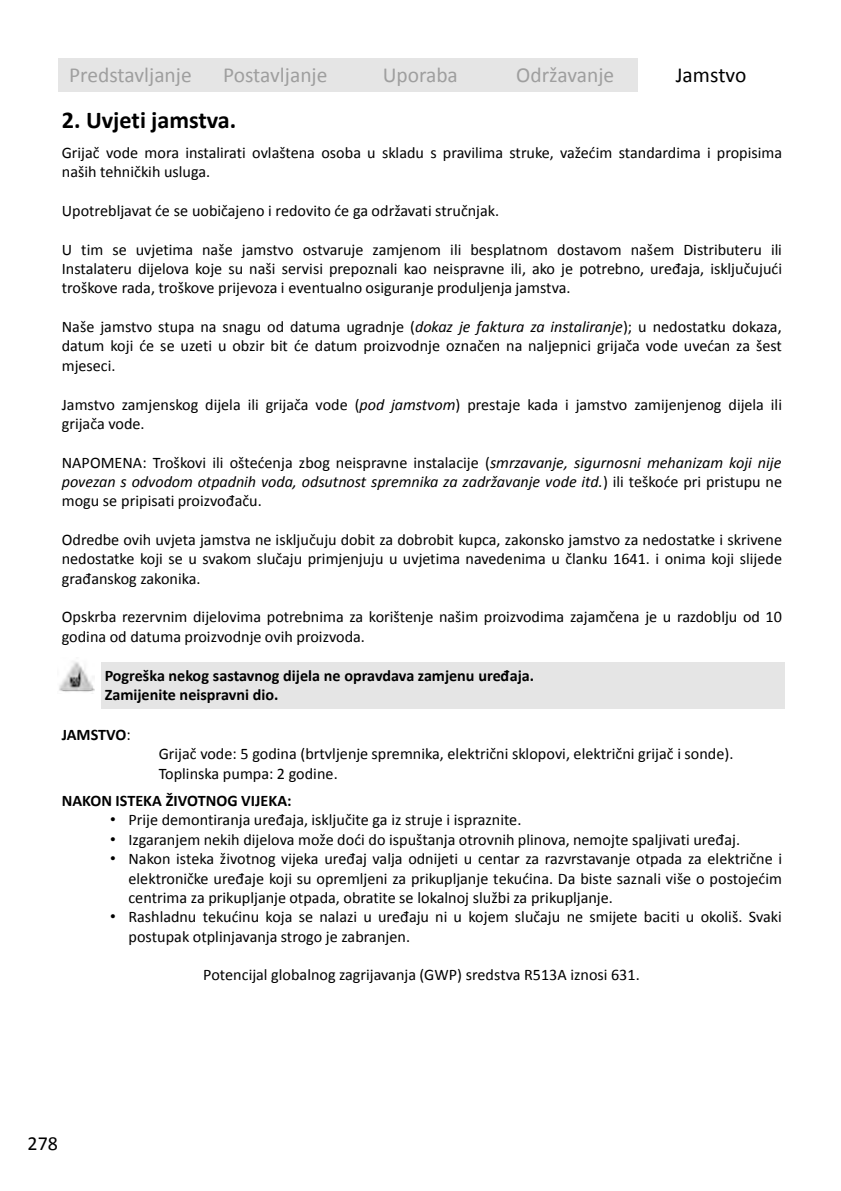
<style>
.page{position:relative;width:841px;height:1191px;background:#fff}
.page>*{position:absolute;margin:0;border:0;box-sizing:border-box;transform-origin:0 0}
.t1{font:700 24.2px "Calibri";color:#000}
.t2{font:21.4px "Calibri";color:#9f9f9f}
.t3{font:21.4px "Calibri";color:#000}
.t4{font:20px "Calibri";color:#000}
.t5{font:16.2px/19.4px "Calibri";color:#000}
.t6{font:700 16.2px/19.4px "Calibri";color:#000}
.s1{font-style:italic}
.s2{font-weight:400}
.s3{font-family:"Arial"}
</style>
<div class="page">
<div style="left:58px;top:58px;width:145px;height:34px;background:#e5e5e5"></div>
<div style="left:203px;top:58px;width:144px;height:34px;background:#e5e5e5"></div>
<div style="left:347px;top:58px;width:145px;height:34px;background:#e5e5e5"></div>
<div style="left:492px;top:58px;width:145px;height:34px;background:#e5e5e5"></div>
<div style="left:101px;top:662px;width:683px;height:47px;background:#e5e5e5"></div>
<img style="left:59px;top:661px;width:36px;height:33px">
<h2 class="t2" style="left:69px;top:66px;width:124px">Predstavljanje</h2>
<h2 class="t2" style="left:223px;top:66px;width:106px">Postavljanje</h2>
<h2 class="t2" style="left:382px;top:66px;width:77px">Uporaba</h2>
<h2 class="t2" style="left:516px;top:66px;width:99px">Održavanje</h2>
<h2 class="t3" style="left:675px;top:66px;width:72px">Jamstvo</h2>
<h1 class="t1" style="left:62px;top:110px;width:176px">2. Uvjeti jamstva.</h1>
<p class="t5" style="left:62px;top:144px;width:721px">Grijač vode mora instalirati ovlaštena osoba u skladu s pravilima struke, važećim standardima i propisima naših tehničkih usluga.</p>
<p class="t5" style="left:62px;top:202px;width:439px">Upotrebljavat će se uobičajeno i redovito će ga održavati stručnjak.</p>
<p class="t5" style="left:62px;top:241px;width:721px;text-align:justify">U tim se uvjetima naše jamstvo ostvaruje zamjenom ili besplatnom dostavom našem Distributeru ili Instalateru dijelova koje su naši servisi prepoznali kao neispravne ili, ako je potrebno, uređaja, isključujući troškove rada, troškove prijevoza i eventualno osiguranje produljenja jamstva.</p>
<p class="t5" style="left:62px;top:318px;width:721px;text-align:justify">Naše jamstvo stupa na snagu od datuma ugradnje (<span class="s1">dokaz je faktura za instaliranje</span>); u nedostatku dokaza, datum koji će se uzeti u obzir bit će datum proizvodnje označen na naljepnici grijača vode uvećan za šest mjeseci.</p>
<p class="t5" style="left:62px;top:396px;width:721px">Jamstvo zamjenskog dijela ili grijača vode (<span class="s1">pod jamstvom</span>) prestaje kada i jamstvo zamijenjenog dijela ili grijača vode.</p>
<p class="t5" style="left:62px;top:454px;width:721px;text-align:justify">NAPOMENA: Troškovi ili oštećenja zbog neispravne instalacije (<span class="s1">smrzavanje, sigurnosni mehanizam koji nije povezan s odvodom otpadnih voda, odsutnost spremnika za zadržavanje vode itd.</span>) ili teškoće pri pristupu ne mogu se pripisati proizvođaču.</p>
<p class="t5" style="left:62px;top:531px;width:721px;text-align:justify">Odredbe ovih uvjeta jamstva ne isključuju dobit za dobrobit kupca, zakonsko jamstvo za nedostatke i skrivene nedostatke koji se u svakom slučaju primjenjuju u uvjetima navedenima u članku 1641. i onima koji slijede građanskog zakonika.</p>
<p class="t5" style="left:62px;top:609px;width:721px">Opskrba rezervnim dijelovima potrebnima za korištenje našim proizvodima zajamčena je u razdoblju od 10 godina od datuma proizvodnje ovih proizvoda.</p>
<p class="t6" style="left:105px;top:667px;width:431px">Pogreška nekog sastavnog dijela ne opravdava zamjenu uređaja.<br>Zamijenite neispravni dio.</p>
<p class="t6" style="left:62px;top:726px;width:70px">JAMSTVO<span class="s2">:</span></p>
<p class="t5" style="left:159px;top:745px;width:576px">Grijač vode: 5 godina (brtvljenje spremnika, električni sklopovi, električni grijač i sonde).<br>Toplinska pumpa: 2 godine.</p>
<p class="t6" style="left:62px;top:792px;width:231px">NAKON ISTEKA ŽIVOTNOG VIJEKA:</p>
<p class="t5" style="left:110px;top:812px;width:412px"><span class="s3">•</span> Prije demontiranja uređaja, isključite ga iz struje i ispraznite.</p>
<p class="t5" style="left:110px;top:831px;width:631px"><span class="s3">•</span> Izgaranjem nekih dijelova može doći do ispuštanja otrovnih plinova, nemojte spaljivati uređaj.</p>
<p class="t5" style="left:128px;top:850px;width:654px;text-align:justify;text-indent:-18px"><span class="s3">•</span> Nakon isteka životnog vijeka uređaj valja odnijeti u centar za razvrstavanje otpada za električne i elektroničke uređaje koji su opremljeni za prikupljanje tekućina. Da biste saznali više o postojećim centrima za prikupljanje otpada, obratite se lokalnoj službi za prikupljanje.</p>
<p class="t5" style="left:128px;top:908px;width:654px;text-indent:-18px"><span class="s3">•</span> Rashladnu tekućinu koja se nalazi u uređaju ni u kojem slučaju ne smijete baciti u okoliš. Svaki postupak otplinjavanja strogo je zabranjen.</p>
<p class="t5" style="left:203px;top:967px;width:438px">Potencijal globalnog zagrijavanja (GWP) sredstva R513A iznosi 631.</p>
<p class="t4" style="left:28px;top:1131px;width:32px">278</p>
</div>
